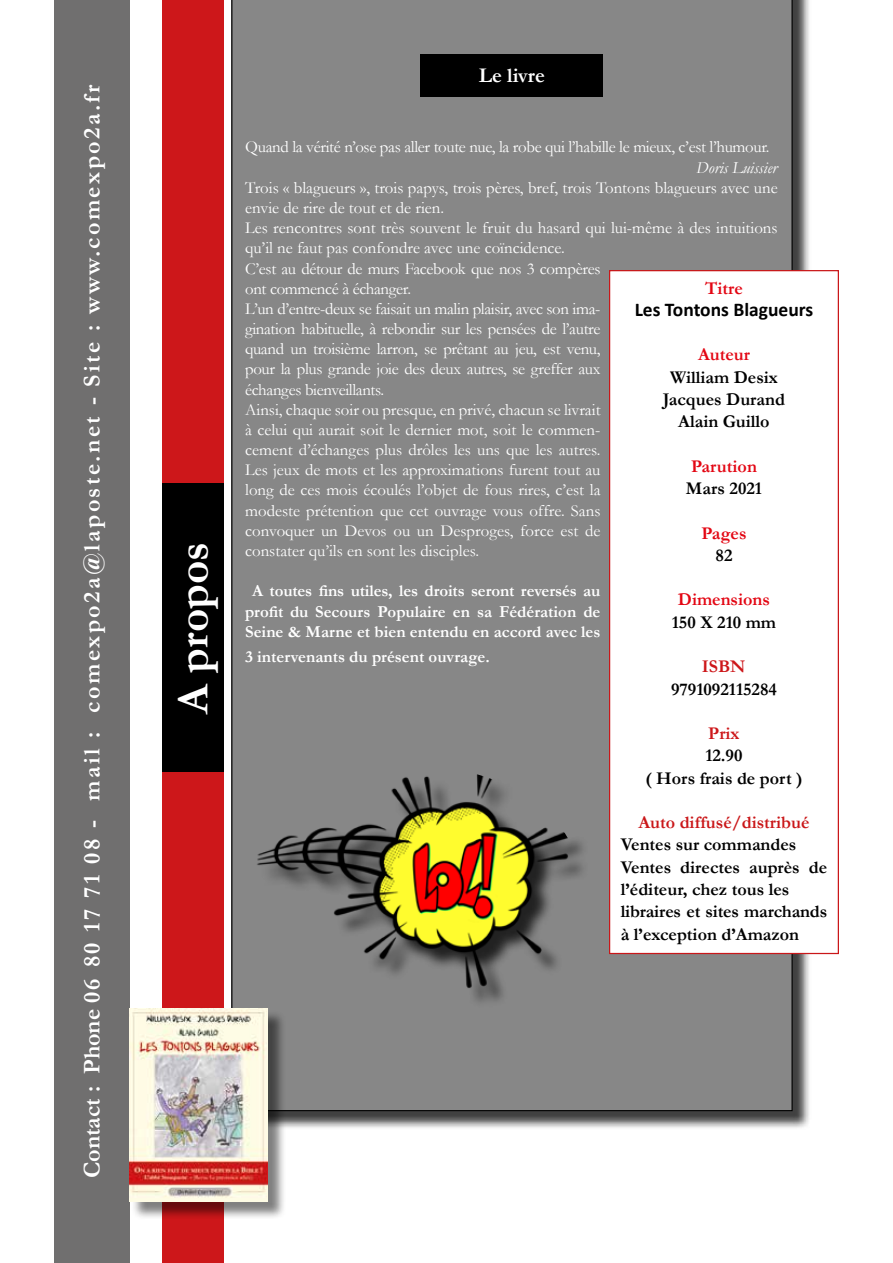
<style>
.page{position:relative;width:893px;height:1263px;background:#fff}
.page>*{position:absolute;margin:0;border:0;box-sizing:border-box;transform-origin:0 0}
.t1{font:700 45px "Garamond";color:#fff}
.t2{font:700 24px "Garamond";letter-spacing:.1em;color:#fff}
.t3{font:700 21px "Garamond";color:#fff}
.t4{font:700 19.5px "Calibri";color:#000}
.t5{font:700 18px/22.2px "Garamond";color:#000;text-align:center}
.t6{font:700 18px "Garamond";color:#e30613}
.t7{font:700 18px "Garamond";color:#ca1719}
.t8{font:700 18px "Garamond";color:#cd171a}
.t9{font:16.8px/20.1px "Garamond";color:#fff}
.t10{font:700 16.8px/20.1px "Garamond";color:#fff;text-align:center}
.t11{font:16.8px "Garamond";letter-spacing:-.02em;color:#fff}
.t12{font:italic 16.8px "Garamond";color:#fff}
</style>
<div class="page">
<div style="left:162px;top:0;width:61px;height:1263px;background:#cd171a"></div>
<div style="left:162px;top:484px;width:61px;height:288px;background:#000"></div>
<div style="left:54px;top:0;width:75px;height:1263px;background:#706f6f"></div>
<div style="left:234px;top:0;width:577px;height:1130px;background:#000;opacity:.75"></div>
<div style="left:231px;top:0;width:562px;height:1111px;background:#878787"></div>
<div style="left:421px;top:54px;width:182px;height:43px;background:#000"></div>
<div style="left:610px;top:271px;width:228px;height:682px;background:#fff"></div>
<div style="left:609px;top:270px;width:230px;height:684px;border:1px solid #ca1719"></div>
<div style="left:131px;top:1010px;width:155px;height:210px;background:#000;opacity:.5"></div>
<img style="left:129px;top:1008px;width:139px;height:193px">
<div style="left:261px;top:777px;width:328px;height:231px;background:#878787"></div>
<img style="left:251px;top:766px;width:330px;height:233px">
<h2 class="t2" style="left:75px;top:1178px;width:1095px;rotate:-90deg">Contact : Phone 06 80 17 71 08 - mail : comexpo2a@laposte.net - Site : www.comexpo2a.fr</h2>
<h1 class="t1" style="left:163px;top:714px;width:174px;rotate:-90deg">A propos</h1>
<p class="t3" style="left:479px;top:61px;width:68px">Le livre</p>
<p class="t11" style="left:245px;top:136px;width:526px">Quand la vérité n’ose pas aller toute nue, la robe qui l’habille le mieux, c’est l’humour.</p>
<p class="t12" style="left:696px;top:156px;width:83px">Doris Luissier</p>
<p class="t9" style="left:245px;top:177px;width:534px">Trois « blagueurs », trois papys, trois pères, bref, trois Tontons blagueurs avec une envie de rire de tout et de rien.<br>Les rencontres sont très souvent le fruit du hasard qui lui-même à des intuitions qu’il ne faut pas confondre avec une coïncidence.<br>C’est au détour de murs Facebook que nos 3 compères<br>ont commencé à échanger.<br>L’un d’entre-deux se faisait un malin plaisir, avec son ima-<br>gination habituelle, à rebondir sur les pensées de l’autre<br>quand un troisième larron, se prêtant au jeu, est venu,<br>pour la plus grande joie des deux autres, se greffer aux<br>échanges bienveillants.<br>Ainsi, chaque soir ou presque, en privé, chacun se livrait<br>à celui qui aurait soit le dernier mot, soit le commen-<br>cement d’échanges plus drôles les uns que les autres.<br>Les jeux de mots et les approximations furent tout au<br>long de ces mois écoulés l’objet de fous rires, c’est la<br>modeste prétention que cet ouvrage vous offre. Sans<br>convoquer un Devos ou un Desproges, force est de<br>constater qu’ils en sont les disciples.</p>
<p class="t10" style="left:245px;top:581px;width:357px">A toutes fins utiles, les droits seront reversés au profit du Secours Populaire en sa Fédération de<br>Seine &amp; Marne et bien entendu en accord avec les</p>
<p class="t10" style="left:245px;top:647px;width:246px">3 intervenants du présent ouvrage.</p>
<p class="t6" style="left:705px;top:276px;width:39px">Titre</p>
<p class="t4" style="left:635px;top:296px;width:180px">Les Tontons Blagueurs</p>
<p class="t6" style="left:698px;top:342px;width:53px">Auteur</p>
<p class="t5" style="left:663px;top:366px;width:123px">William Desix<br>Jacques Durand<br>Alain Guillo</p>
<p class="t6" style="left:691px;top:454px;width:67px">Parution</p>
<p class="t5" style="left:686px;top:477px;width:78px">Mars 2021</p>
<p class="t6" style="left:701px;top:521px;width:47px">Pages</p>
<p class="t5" style="left:715px;top:544px;width:18px">82</p>
<p class="t6" style="left:678px;top:587px;width:94px">Dimensions</p>
<p class="t5" style="left:672px;top:611px;width:106px">150 X 210 mm</p>
<p class="t8" style="left:702px;top:654px;width:45px">ISBN</p>
<p class="t5" style="left:671px;top:678px;width:107px">9791092115284</p>
<p class="t8" style="left:708px;top:721px;width:33px">Prix</p>
<p class="t5" style="left:645px;top:745px;width:159px">12.90<br>( Hors frais de port )</p>
<p class="t7" style="left:638px;top:810px;width:172px">Auto diffusé/distribué</p>
<p class="t5" style="left:621px;top:834px;width:208px;text-align:left">Ventes sur commandes<br>Ventes directes auprès de l’éditeur, chez tous les libraires et sites marchands à l’exception d’Amazon</p>
</div>
